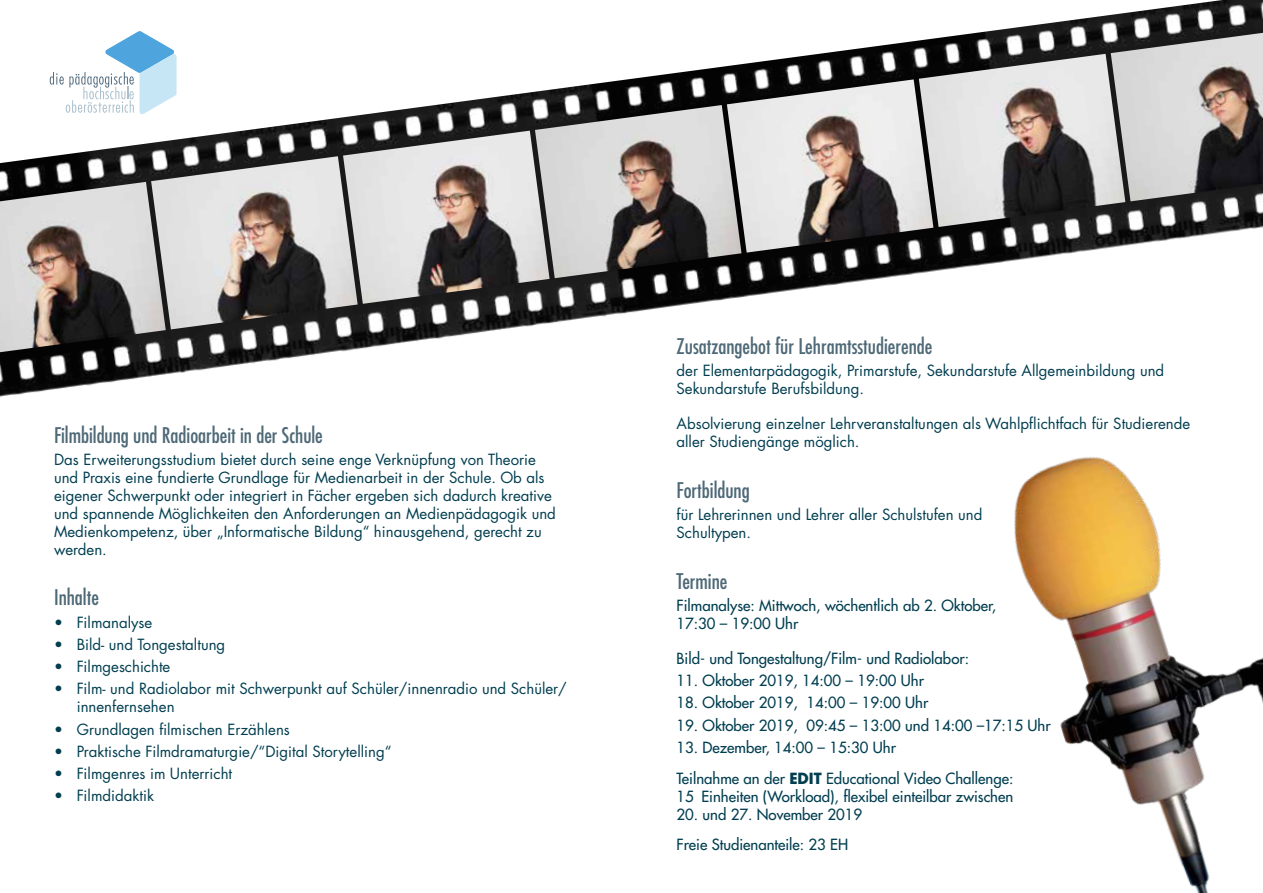
<style>
.page{position:relative;width:1263px;height:893px;background:#fff}
.page>*{position:absolute;margin:0;border:0;box-sizing:border-box;transform-origin:0 0}
.t1{font:condensed 21px "Futura";color:#4e6977}
.t2{font:15px/18px "Futura LT Pro";color:#003e50}
.t3{font:15px/30.8px "Futura";color:#003e50}
.s1{font-family:"Futura LT Pro";font-weight:700}
</style>
<div class="page">
<img style="left:0;top:0;width:1263px;height:397px">
<img style="left:0;top:182px;width:166px;height:170px">
<img style="left:151px;top:156px;width:207px;height:173px">
<img style="left:343px;top:131px;width:207px;height:173px">
<img style="left:535px;top:105px;width:206px;height:173px">
<img style="left:919px;top:54px;width:206px;height:173px">
<img style="left:727px;top:79px;width:206px;height:174px">
<img style="left:1111px;top:33px;width:152px;height:168px">
<svg style="left:50px;top:31px;width:127px;height:83px"></svg>
<img style="left:877px;top:328px;width:386px;height:565px">
<h1 class="t1" style="left:54px;top:421px;width:270px">Filmbildung und Radioarbeit in der Schule</h1>
<p class="t2" style="left:54px;top:450px;width:503px">Das Erweiterungsstudium bietet durch seine enge Verknüpfung von Theorie und Praxis eine fundierte Grundlage für Medienarbeit in der Schule. Ob als eigener Schwerpunkt oder integriert in Fächer ergeben sich dadurch kreative und spannende Möglichkeiten den Anforderungen an Medienpädagogik und Medienkompetenz, über „Informatische Bildung“ hinausgehend, gerecht zu werden.</p>
<h1 class="t1" style="left:54px;top:584px;width:46px">Inhalte</h1>
<p class="t2" style="left:54px;top:613px;width:100px">• Filmanalyse</p>
<p class="t2" style="left:54px;top:635px;width:173px">• Bild- und Tongestaltung</p>
<p class="t2" style="left:54px;top:657px;width:118px">• Filmgeschichte</p>
<p class="t2" style="left:77px;top:680px;width:491px;text-indent:-23px">• Film- und Radiolabor mit Schwerpunkt auf Schüler/innenradio und Schüler/ innenfernsehen</p>
<p class="t2" style="left:54px;top:720px;width:237px">• Grundlagen filmischen Erzählens</p>
<p class="t2" style="left:54px;top:742px;width:339px">• Praktische Filmdramaturgie/“Digital Storytelling“</p>
<p class="t2" style="left:54px;top:764px;width:180px">• Filmgenres im Unterricht</p>
<p class="t2" style="left:54px;top:787px;width:102px">• Filmdidaktik</p>
<h1 class="t1" style="left:676px;top:333px;width:257px">Zusatzangebot für Lehramtsstudierende</h1>
<p class="t2" style="left:676px;top:361px;width:489px">der Elementarpädagogik, Primarstufe, Sekundarstufe Allgemeinbildung und<br>Sekundarstufe Berufsbildung.</p>
<p class="t2" style="left:676px;top:414px;width:515px">Absolvierung einzelner Lehrveranstaltungen als Wahlpflichtfach für Studierende aller Studiengänge möglich.</p>
<h1 class="t1" style="left:676px;top:477px;width:75px">Fortbildung</h1>
<p class="t2" style="left:676px;top:505px;width:307px">für Lehrerinnen und Lehrer aller Schulstufen und<br>Schultypen.</p>
<h1 class="t1" style="left:676px;top:568px;width:52px">Termine</h1>
<p class="t3" style="left:676px;top:596px;width:321px;line-height:18px">Filmanalyse: Mittwoch, wöchentlich ab 2. Oktober,<br>17:30 – 19:00 Uhr</p>
<p class="t3" style="left:676px;top:643px;width:294px">Bild- und Tongestaltung/Film- und Radiolabor:</p>
<p class="t3" style="left:676px;top:665px;width:249px">11. Oktober 2019, 14:00 – 19:00 Uhr</p>
<p class="t3" style="left:676px;top:687px;width:253px">18. Oktober 2019, 14:00 – 19:00 Uhr</p>
<p class="t3" style="left:676px;top:710px;width:376px">19. Oktober 2019, 09:45 – 13:00 und 14:00 –17:15 Uhr</p>
<p class="t3" style="left:676px;top:732px;width:338px">13. Dezember, 14:00 – 15:30 Uhr<br>Teilnahme an der <span class="s1">EDIT</span> Educational Video Challenge:</p>
<p class="t3" style="left:676px;top:781px;width:338px">15 Einheiten (Workload), flexibel einteilbar zwischen</p>
<p class="t3" style="left:676px;top:799px;width:187px">20. und 27. November 2019<br>Freie Studienanteile: 23 EH</p>
</div>
